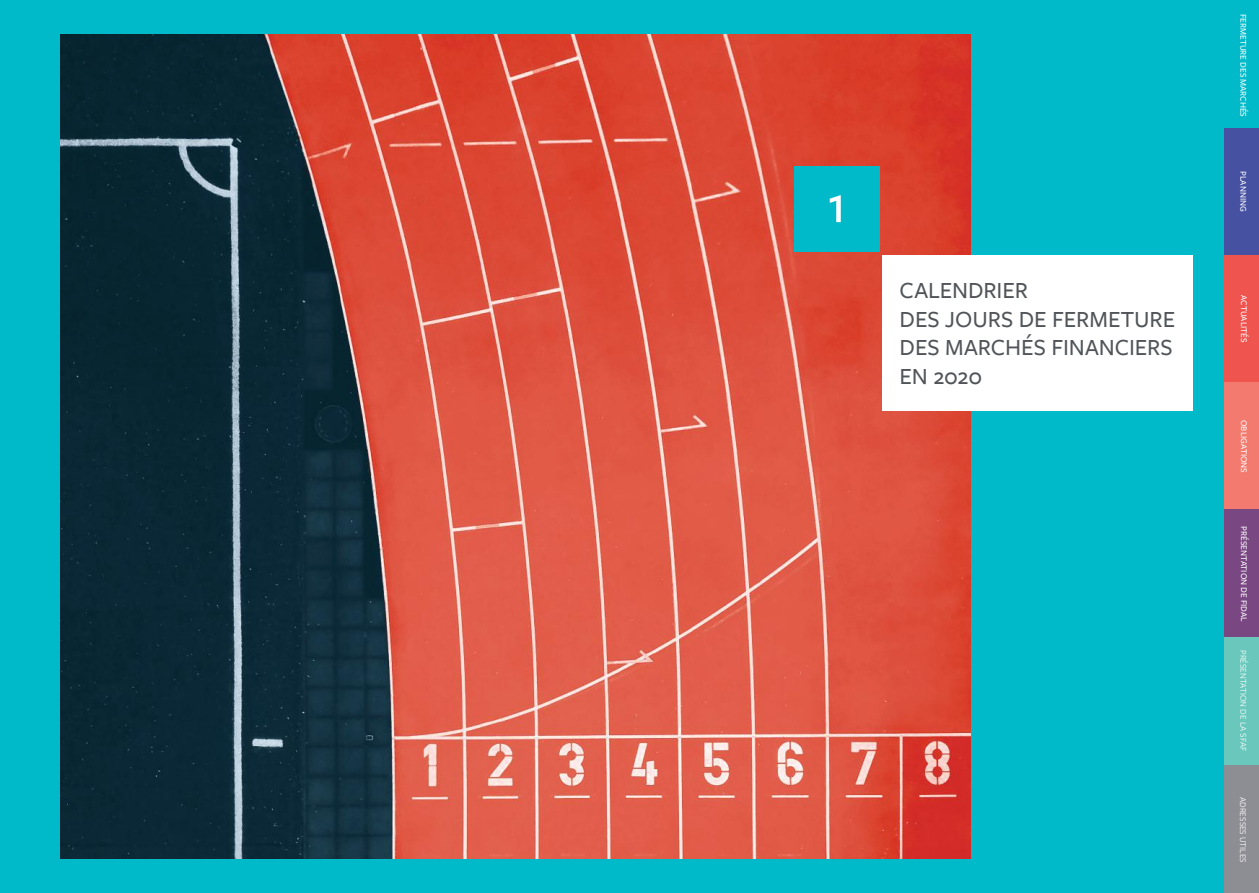
<style>
.page{position:relative;width:1259px;height:893px;background:#00bac9}
.page>*{position:absolute;margin:0;border:0;box-sizing:border-box;transform-origin:0 0}
.t1{font:500 55.5px "Freight Sans Pro";color:#fff}
.t2{font:500 24px/28.8px "Freight Sans Pro";color:#515559}
.t3{font:500 9px "Freight Sans Pro";color:#fff}
.t4{font:9px "Freight Sans Pro";color:#fff}
</style>
<div class="page">
<img style="left:61px;top:34px;width:910px;height:825px">
<div style="left:882px;top:255px;width:311px;height:155px;background:#fff"></div>
<div style="left:794px;top:167px;width:85px;height:85px;background:#00bac9"></div>
<div style="left:1225px;top:128px;width:34px;height:128px;background:#4651a1"></div>
<div style="left:1225px;top:255px;width:34px;height:128px;background:#ef544f"></div>
<div style="left:1225px;top:383px;width:34px;height:127px;background:#f27a6e"></div>
<div style="left:1225px;top:509px;width:34px;height:128px;background:#794782"></div>
<div style="left:1225px;top:637px;width:34px;height:127px;background:#69c7bb"></div>
<div style="left:1225px;top:765px;width:34px;height:128px;background:#8d8d94"></div>
<h1 class="t1" style="left:827px;top:167px;width:21px">1</h1>
<h2 class="t2" style="left:899px;top:275px;width:277px">CALENDRIER<br>DES JOURS DE FERMETURE<br>DES MARCHÉS FINANCIERS<br>EN 2020</h2>
<p class="t3" style="left:1249px;top:14px;width:105px;rotate:90deg">FERMETURE DES MARCHÉS</p>
<p class="t3" style="left:1249px;top:171px;width:42px;rotate:90deg">PLANNING</p>
<p class="t3" style="left:1250px;top:295px;width:49px;rotate:90deg">ACTUALITÉS</p>
<p class="t3" style="left:1250px;top:420px;width:55px;rotate:90deg">OBLIGATIONS</p>
<p class="t3" style="left:1250px;top:526px;width:97px;rotate:90deg">PRÉSENTATION DE FIDAL</p>
<p class="t4" style="left:1249px;top:650px;width:103px;rotate:90deg">PRÉSENTATION DE LA SFAF</p>
<p class="t4" style="left:1249px;top:797px;width:67px;rotate:90deg">ADRESSES UTILES</p>
</div>
